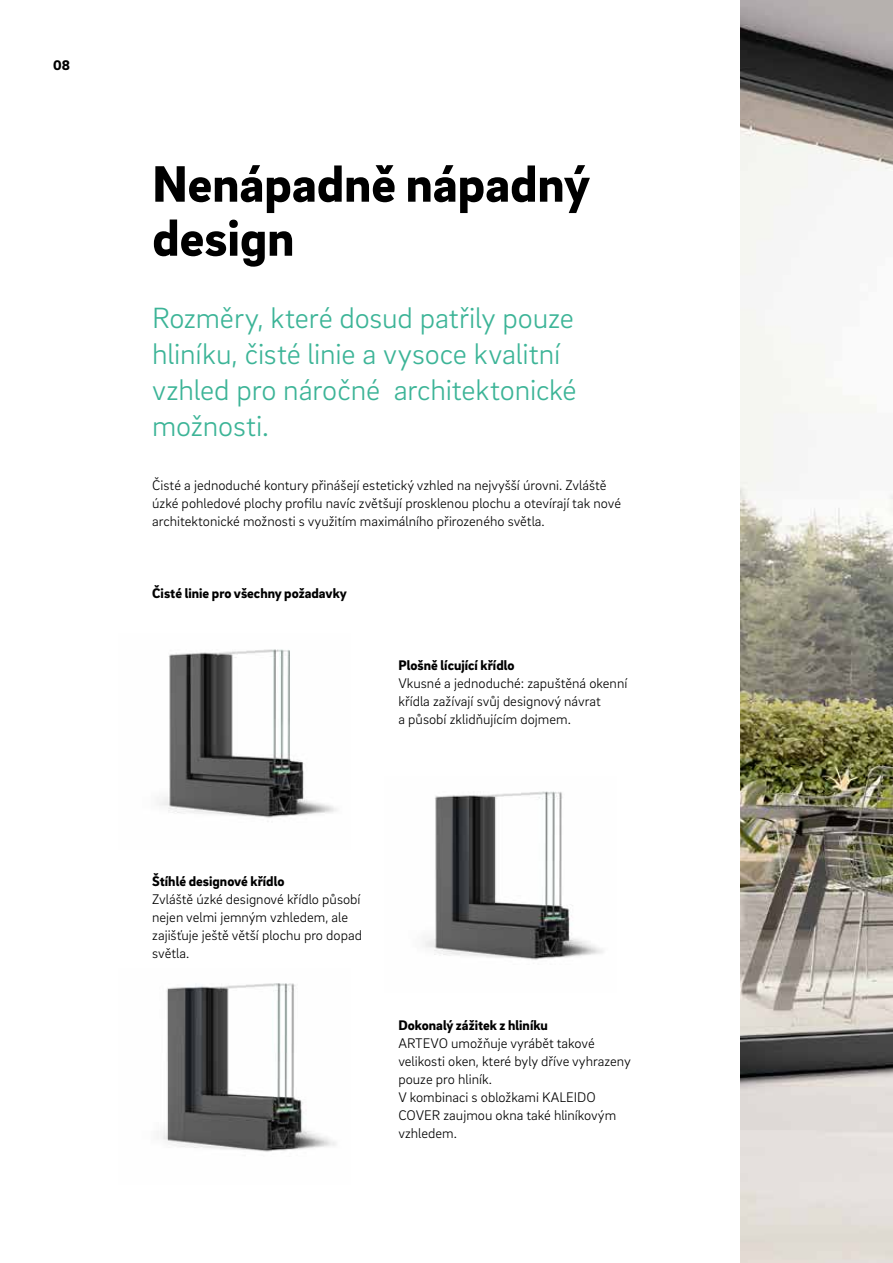
<style>
.page{position:relative;width:893px;height:1263px;background:#fff}
.page>*{position:absolute;margin:0;border:0;box-sizing:border-box;transform-origin:0 0}
.t1{font:900 52.5px/54px "Brix Sans";color:#000}
.t2{font:300 30px/36px "Brix Sans";letter-spacing:-.005em;color:#3cb497}
.t3{font:300 14.25px/18px "Brix Sans";color:#000}
.t4{font:900 14.25px "Brix Sans";color:#000}
</style>
<div class="page">
<img style="left:741px;top:0;width:152px;height:1263px">
<img style="left:159px;top:649px;width:178px;height:173px">
<img style="left:425px;top:791px;width:178px;height:169px">
<img style="left:160px;top:983px;width:176px;height:169px">
<p class="t4" style="left:53px;top:56px;width:18px">08</p>
<h1 class="t1" style="left:152px;top:154px;width:439px">Nenápadně nápadný design</h1>
<h2 class="t2" style="left:152px;top:298px;width:426px">Rozměry, které dosud patřily pouze hliníku, čisté linie a vysoce kvalitní vzhled pro náročné architektonické možnosti.</h2>
<p class="t3" style="left:152px;top:475px;width:470px">Čisté a jednoduché kontury přinášejí estetický vzhled na nejvyšší úrovni. Zvláště úzké pohledové plochy profilu navíc zvětšují prosklenou plochu a otevírají tak nové architektonické možnosti s využitím maximálního přirozeného světla.</p>
<p class="t4" style="left:152px;top:583px;width:196px">Čisté linie pro všechny požadavky</p>
<p class="t4" style="left:398px;top:655px;width:118px">Plošně lícující křídlo</p>
<p class="t3" style="left:398px;top:673px;width:230px">Vkusné a jednoduché: zapuštěná okenní křídla zažívají svůj designový návrat<br>a působí zklidňujícím dojmem.</p>
<p class="t4" style="left:152px;top:871px;width:134px">Štíhlé designové křídlo</p>
<p class="t3" style="left:152px;top:889px;width:211px">Zvláště úzké designové křídlo působí nejen velmi jemným vzhledem, ale zajišťuje ještě větší plochu pro dopad světla.</p>
<p class="t4" style="left:398px;top:1015px;width:151px">Dokonalý zážitek z hliníku</p>
<p class="t3" style="left:398px;top:1033px;width:234px">ARTEVO umožňuje vyrábět takové velikosti oken, které byly dříve vyhrazeny pouze pro hliník.<br>V kombinaci s obložkami KALEIDO<br>COVER zaujmou okna také hliníkovým vzhledem.</p>
</div>
